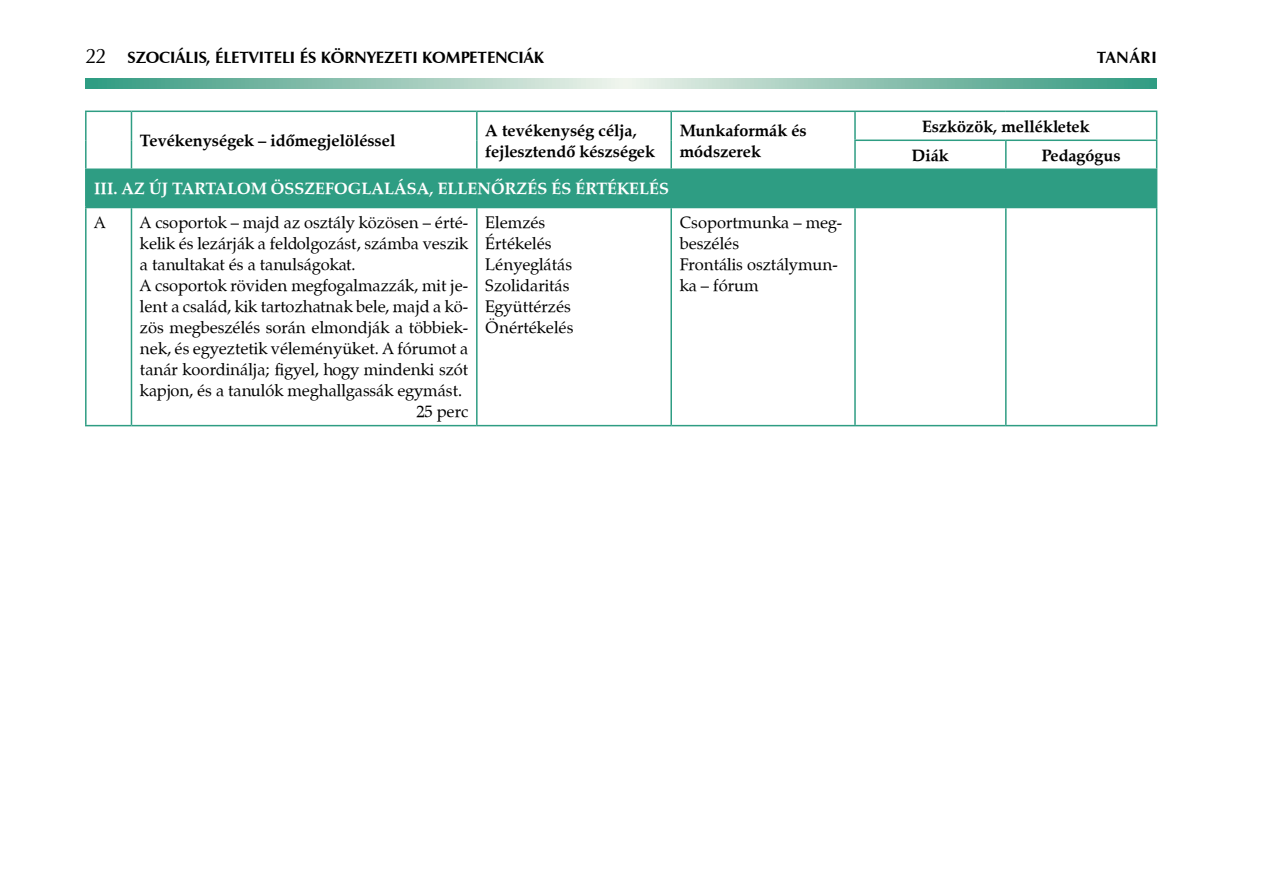
<style>
.page{position:relative;width:1263px;height:893px;background:#fff}
.page>*{position:absolute;margin:0;border:0;box-sizing:border-box;transform-origin:0 0}
.t1{font:16.5px/21px "Zapf Calligraphic 801 PFL";color:#000}
.t2{font:700 16.5px/21px "Zapf Calligraphic 801 PFL";color:#000}
.t3{font:700 16.5px "Zapf Humanist 601 PFL";color:#000}
.t4{font:700 16.5px "Zapf Calligraphic 801 PFL";color:#fff}
.s1{font-weight:400;font-size:21px}
</style>
<div class="page">
<svg style="left:85px;top:78px;width:1072px;height:11px;background:#8ec3b2"></svg>
<div style="left:86px;top:169px;width:1071px;height:38px;background:#2e9d83"></div>
<hr style="left:85px;top:170px;width:2px;height:37px;background:#2e9d83">
<hr style="left:85px;top:207px;width:46px;height:1px;background:#2e9d83">
<hr style="left:85px;top:208px;width:2px;height:217px;background:#2e9d83">
<hr style="left:131px;top:207px;width:346px;height:1px;background:#2e9d83">
<hr style="left:131px;top:208px;width:1px;height:217px;background:#2e9d83">
<hr style="left:477px;top:207px;width:194px;height:1px;background:#2e9d83">
<hr style="left:476px;top:208px;width:2px;height:217px;background:#2e9d83">
<hr style="left:671px;top:207px;width:184px;height:1px;background:#2e9d83">
<hr style="left:670px;top:208px;width:2px;height:217px;background:#2e9d83">
<hr style="left:855px;top:207px;width:151px;height:1px;background:#2e9d83">
<hr style="left:854px;top:208px;width:2px;height:217px;background:#2e9d83">
<hr style="left:1006px;top:207px;width:151px;height:1px;background:#2e9d83">
<hr style="left:1005px;top:208px;width:1px;height:217px;background:#2e9d83">
<hr style="left:1156px;top:208px;width:1px;height:217px;background:#2e9d83">
<hr style="left:85px;top:425px;width:46px;height:1px;background:#2e9d83">
<hr style="left:131px;top:425px;width:346px;height:1px;background:#2e9d83">
<hr style="left:477px;top:425px;width:194px;height:1px;background:#2e9d83">
<hr style="left:671px;top:425px;width:184px;height:1px;background:#2e9d83">
<hr style="left:855px;top:425px;width:151px;height:1px;background:#2e9d83">
<hr style="left:1006px;top:425px;width:151px;height:1px;background:#2e9d83">
<hr style="left:85px;top:111px;width:46px;height:1px;background:#2e9d83">
<hr style="left:85px;top:112px;width:2px;height:28px;background:#2e9d83">
<hr style="left:131px;top:111px;width:346px;height:1px;background:#2e9d83">
<hr style="left:477px;top:111px;width:194px;height:1px;background:#2e9d83">
<hr style="left:476px;top:112px;width:2px;height:28px;background:#2e9d83">
<hr style="left:671px;top:111px;width:184px;height:1px;background:#2e9d83">
<hr style="left:670px;top:112px;width:2px;height:28px;background:#2e9d83">
<hr style="left:85px;top:140px;width:2px;height:28px;background:#2e9d83">
<svg style="left:131px;top:112px;width:1px;height:56px"></svg>
<hr style="left:476px;top:140px;width:2px;height:28px;background:#2e9d83">
<hr style="left:670px;top:140px;width:2px;height:28px;background:#2e9d83">
<hr style="left:85px;top:168px;width:46px;height:2px;background:#2e9d83">
<hr style="left:131px;top:168px;width:346px;height:2px;background:#2e9d83">
<hr style="left:477px;top:168px;width:194px;height:2px;background:#2e9d83">
<hr style="left:671px;top:168px;width:184px;height:2px;background:#2e9d83">
<hr style="left:855px;top:111px;width:151px;height:1px;background:#2e9d83">
<hr style="left:854px;top:112px;width:2px;height:28px;background:#2e9d83">
<hr style="left:1006px;top:111px;width:151px;height:1px;background:#2e9d83">
<hr style="left:854px;top:140px;width:152px;height:1px;background:#2e9d83">
<hr style="left:854px;top:141px;width:2px;height:27px;background:#2e9d83">
<hr style="left:1006px;top:140px;width:151px;height:1px;background:#2e9d83">
<svg style="left:1005px;top:141px;width:1px;height:27px"></svg>
<svg style="left:1156px;top:112px;width:1px;height:56px"></svg>
<hr style="left:855px;top:168px;width:151px;height:2px;background:#2e9d83">
<hr style="left:1006px;top:168px;width:151px;height:2px;background:#2e9d83">
<p class="t3" style="left:85px;top:47px;width:459px"><span class="s1">22</span> SZOCIÁLIS, ÉLETVITELI ÉS KÖRNYEZETI KOMPETEN CIÁK</p>
<p class="t3" style="left:1097px;top:47px;width:61px">TANÁRI</p>
<p class="t2" style="left:140px;top:130px;width:257px">Tevékenységek – időmegjelöléssel</p>
<p class="t2" style="left:485px;top:119px;width:171px">A tevékenység célja, fejlesztendő készségek</p>
<p class="t2" style="left:680px;top:119px;width:129px">Munkaformák és módszerek</p>
<p class="t2" style="left:912px;top:112px;width:179px;line-height:29px;text-indent:10px">Eszközök, mellékletek<br>Diák</p>
<p class="t2" style="left:1042px;top:144px;width:80px">Pedagógus</p>
<p class="t4" style="left:94px;top:178px;width:90px">III. Az új tarta</p>
<p class="t4" style="left:227px;top:178px;width:440px">lom összefoglalása, ellenőrzés és értékelés</p>
<p class="t1" style="left:94px;top:212px;width:13px">A</p>
<p class="t1" style="left:140px;top:212px;width:330px">A csoportok – majd az osztály közösen – érté-</p>
<p class="t1" style="left:140px;top:233px;width:330px">kelik és lezárják a feldolgozást, számba veszik</p>
<p class="t1" style="left:140px;top:254px;width:217px">a tanultakat és a tanulságokat.</p>
<p class="t1" style="left:140px;top:275px;width:330px">A csoportok röviden megfogalmazzák, mit je-</p>
<p class="t1" style="left:140px;top:296px;width:330px">lent a család, kik tartozhatnak bele, majd a kö-</p>
<p class="t1" style="left:140px;top:317px;width:330px">zös megbeszélés során elmondják a többiek-</p>
<p class="t1" style="left:140px;top:338px;width:330px">nek, és egyeztetik véleményüket. A fórumot a</p>
<p class="t1" style="left:140px;top:359px;width:330px">tanár koordinálja; figyel, hogy mindenki szót</p>
<p class="t1" style="left:140px;top:380px;width:324px">kapjon, és a tanulók meghallgassák egymást.</p>
<p class="t1" style="left:416px;top:401px;width:53px">25 perc</p>
<p class="t1" style="left:485px;top:212px;width:90px">Elemzés<br>Értékelés<br>Lényeglátás<br>Szolidaritás<br>Együttérzés<br>Önértékelés</p>
<p class="t1" style="left:680px;top:212px;width:164px">Csoportmunka – meg&shy;beszélés<br>Frontális osztálymun&shy;ka – fórum</p>
</div>
